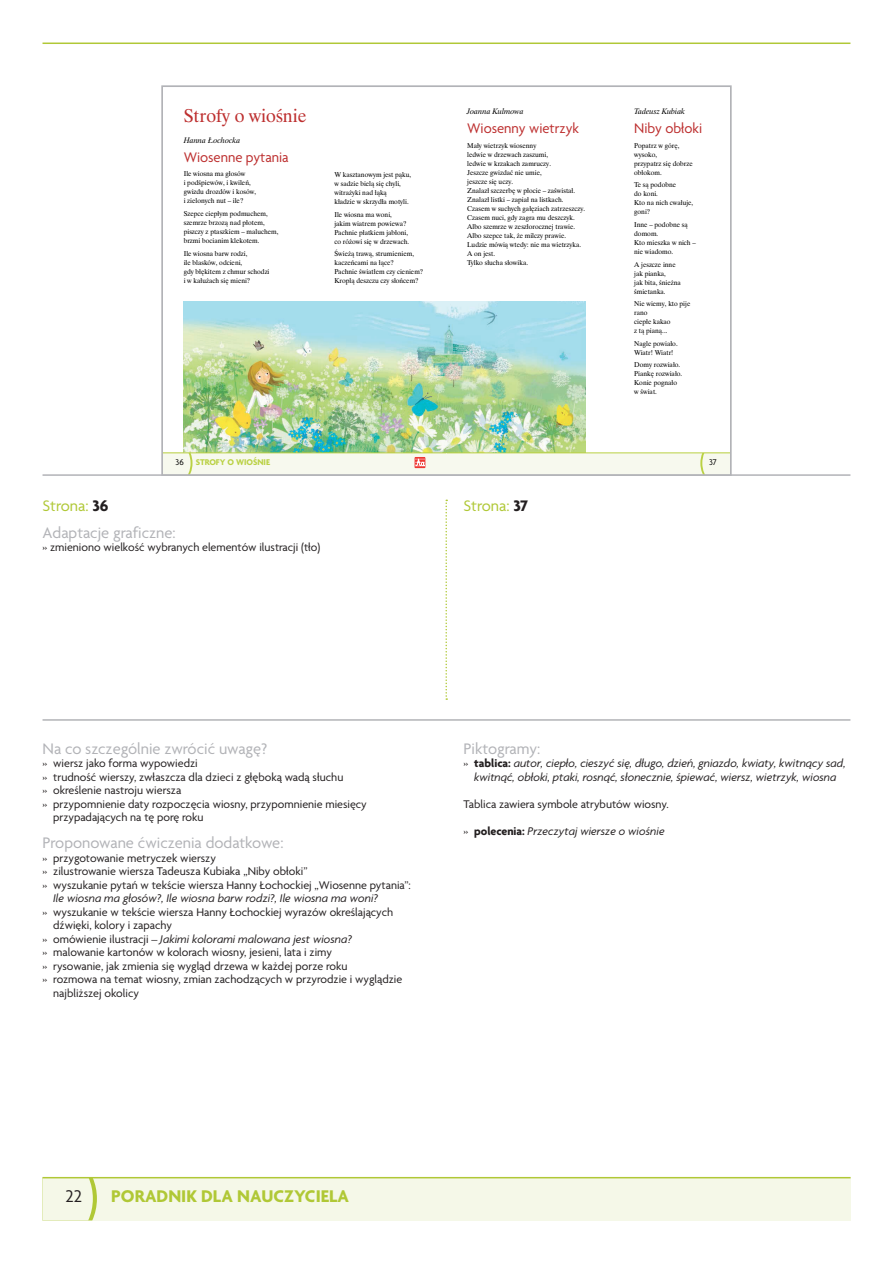
<style>
.page{position:relative;width:893px;height:1263px;background:#fff}
.page>*{position:absolute;margin:0;border:0;box-sizing:border-box;transform-origin:0 0}
.t1{font:18.45px "Dutch 801 TL";color:#bd2f2f}
.t2{font:700 18.3px "Agenda Pl";color:#b0c836}
.t3{font:18.3px "Agenda Pl";color:#231f20}
.t4{font:16.5px/27px "Agenda Pl";color:#b2b3b7}
.t5{font:16.5px "Agenda Pl";color:#b0c836}
.t6{font:15px "Agenda Pl";color:#bd2f2f}
.t7{font:12px/13.5px "Agenda Pl";color:#231f20}
.t8{font:italic 12px/13.5px "Agenda Pl";color:#231f20;text-align:center}
.t9{font:700 9px "Agenda Pl";color:#bad144}
.t10{font:9px "Agenda Pl";color:#000}
.t11{font:italic 7.95px "Dutch 801 TL";color:#000}
.t12{font:7.05px/9px "Dutch 801 TL";color:#000}
.s1{color:#b0c836}
.s2{font-weight:700;color:#231f20}
.s3{font-style:normal}
.s4{font-weight:700;font-style:normal}
</style>
<div class="page">
<div style="left:43px;top:1178px;width:808px;height:42px;background:#f5f8e8"></div>
<svg style="left:43px;top:1178px;width:54px;height:42px"></svg>
<hr style="left:43px;top:1177px;width:808px;height:1px;background:#b0c836">
<hr style="left:43px;top:43px;width:807px;height:1px;background:#b0c836">
<hr style="left:43px;top:474px;width:807px;height:2px;background:#b2b3b7">
<svg style="left:445px;top:500px;width:2px;height:200px"></svg>
<hr style="left:43px;top:719px;width:807px;height:2px;background:#b2b3b7">
<svg style="left:160px;top:85px;width:572px;height:391px"></svg>
<h1 class="t1" style="left:184px;top:103px;width:124px">Strofy o wiośnie</h1>
<p class="t11" style="left:184px;top:135px;width:58px">Hanna Łochocka</p>
<h3 class="t6" style="left:184px;top:148px;width:106px">Wiosenne pytania</h3>
<p class="t12" style="left:184px;top:169px;width:74px">Ile wiosna ma głosów<br>i podśpiewów, i kwileń, gwizdu drozdów i kosów, i zielonych nut – ile?</p>
<p class="t12" style="left:184px;top:209px;width:96px">Szepce ciepłym podmuchem, szemrze brzozą nad płotem, piszczy z ptaszkiem – maluchem, brzmi bocianim klekotem.</p>
<p class="t12" style="left:184px;top:248px;width:87px">Ile wiosna barw rodzi,<br>ile blasków, odcieni,<br>gdy błękitem z chmur schodzi i w kałużach się mieni?</p>
<p class="t12" style="left:334px;top:170px;width:78px">W kasztanowym jest pąku, w sadzie bielą się chyli, witrażyki nad łąką<br>kładzie w skrzydła motyli.</p>
<p class="t12" style="left:334px;top:209px;width:76px">Ile wiosna ma woni, jakim wiatrem powiewa?<br>Pachnie płatkiem jabłoni, co różowi się w drzewach.</p>
<p class="t12" style="left:334px;top:249px;width:90px">Świeżą trawą, strumieniem, kaczeńcami na łące?<br>Pachnie światłem czy cieniem?<br>Kroplą deszczu czy słońcem?</p>
<p class="t11" style="left:467px;top:106px;width:58px">Joanna Kulmowa</p>
<h3 class="t6" style="left:467px;top:119px;width:113px">Wiosenny wietrzyk</h3>
<p class="t12" style="left:467px;top:141px;width:119px">Mały wietrzyk wiosenny<br>ledwie w drzewach zaszumi,<br>ledwie w krzakach zamruczy.<br>Jeszcze gwizdać nie umie,<br>jeszcze się uczy.<br>Znalazł szczerbę w płocie – zaświstał.<br>Znalazł listki – zapiał na listkach.<br>Czasem w suchych gałęziach zatrzeszczy.<br>Czasem nuci, gdy zagra mu deszczyk.<br>Albo szemrze w zeszłorocznej trawie.<br>Albo szepce tak, że milczy prawie.<br>Ludzie mówią wtedy: nie ma wietrzyka.<br>A on jest.<br>Tylko słucha słowika.</p>
<p class="t11" style="left:634px;top:106px;width:53px">Tadeusz Kubiak</p>
<h3 class="t6" style="left:634px;top:119px;width:69px">Niby obłoki</h3>
<p class="t12" style="left:634px;top:141px;width:60px">Popatrz w górę, wysoko,<br>przypatrz się dobrze obłokom.</p>
<p class="t12" style="left:634px;top:180px;width:61px">Te są podobne<br>do koni.<br>Kto na nich cwałuje, goni?</p>
<p class="t12" style="left:634px;top:220px;width:63px">Inne – podobne są domom.<br>Kto mieszka w nich – nie wiadomo.</p>
<p class="t12" style="left:634px;top:259px;width:48px">A jeszcze inne jak pianka,<br>jak bita, śnieżna śmietanka.</p>
<p class="t12" style="left:634px;top:299px;width:58px">Nie wiemy, kto pije rano<br>ciepłe kakao<br>z tą pianą...</p>
<p class="t12" style="left:634px;top:339px;width:45px">Nagle powiało.<br>Wiatr! Wiatr!</p>
<p class="t12" style="left:634px;top:360px;width:50px">Domy rozwiało.<br>Piankę rozwiało.<br>Konie pognało w świat.</p>
<p class="t10" style="left:176px;top:456px;width:10px">36</p>
<p class="t9" style="left:196px;top:456px;width:76px">STROFY O WIOŚNIE</p>
<p class="t10" style="left:709px;top:456px;width:9px">37</p>
<h3 class="t4" style="left:43px;top:492px;width:135px"><span class="s1">Strona:</span> <span class="s2">36<br></span>Adaptacje graficzne:</h3>
<h3 class="t7" style="left:43px;top:540px;width:279px">» zmieniono wielkość wybranych elementów ilustracji (tło)</h3>
<h3 class="t5" style="left:463px;top:496px;width:66px">Strona: <span class="s2">37</span></h3>
<h3 class="t4" style="left:43px;top:735px;width:226px">Na co szczególnie zwrócić uwagę?</h3>
<h3 class="t7" style="left:43px;top:756px;width:157px">» wiersz jako forma wypowiedzi</h3>
<h3 class="t7" style="left:43px;top:770px;width:302px">» trudność wierszy, zwłaszcza dla dzieci z głęboką wadą słuchu</h3>
<h3 class="t7" style="left:43px;top:783px;width:140px">» określenie nastroju wiersza</h3>
<h3 class="t7" style="left:43px;top:797px;width:326px">» przypomnienie daty rozpoczęcia wiosny, przypomnienie miesięcy</h3>
<h3 class="t7" style="left:53px;top:810px;width:152px">przypadających na tę porę roku</h3>
<h3 class="t4" style="left:43px;top:829px;width:242px">Proponowane ćwiczenia dodatkowe:</h3>
<h3 class="t7" style="left:43px;top:851px;width:370px">» przygotowanie metryczek wierszy<br>» zilustrowanie wiersza Tadeusza Kubiaka „Niby obłoki”<br>» wyszukanie pytań w tekście wiersza Hanny Łochockiej „Wiosenne pytania”:</h3>
<h3 class="t8" style="left:53px;top:891px;width:326px">Ile wiosna ma głosów?, Ile wiosna barw rodzi?, Ile wiosna ma woni?</h3>
<h3 class="t7" style="left:43px;top:905px;width:352px">» wyszukanie w tekście wiersza Hanny Łochockiej wyrazów określających</h3>
<h3 class="t7" style="left:53px;top:918px;width:121px">dźwięki, kolory i zapachy</h3>
<h3 class="t8" style="left:43px;top:932px;width:311px"><span class="s3">» omówienie ilustracji –</span> Jakimi kolorami malowana jest wiosna?</h3>
<h3 class="t7" style="left:43px;top:945px;width:291px">» malowanie kartonów w kolorach wiosny, jesieni, lata i zimy</h3>
<h3 class="t7" style="left:43px;top:959px;width:307px">» rysowanie, jak zmienia się wygląd drzewa w każdej porze roku</h3>
<h3 class="t7" style="left:43px;top:972px;width:361px">» rozmowa na temat wiosny, zmian zachodzących w przyrodzie i wyglądzie</h3>
<h3 class="t7" style="left:53px;top:986px;width:87px">najbliższej okolicy</h3>
<h3 class="t4" style="left:463px;top:735px;width:78px">Piktogramy:</h3>
<h3 class="t8" style="left:463px;top:756px;width:384px"><span class="s3">»</span> <span class="s4">tablica:</span> autor, ciepło, cieszyć się, długo, dzień, gniazdo, kwiaty, kwitnący sad, kwitnąć, obłoki, ptaki, rosnąć, słonecznie, śpiewać, wiersz, wietrzyk, wiosna</h3>
<h3 class="t7" style="left:463px;top:797px;width:207px">Tablica zawiera symbole atrybutów wiosny.</h3>
<h3 class="t8" style="left:463px;top:824px;width:203px"><span class="s3">»</span> <span class="s4">polecenia:</span> Przeczytaj wiersze o wiośnie</h3>
<h2 class="t3" style="left:66px;top:1185px;width:18px">22</h2>
<h2 class="t2" style="left:111px;top:1185px;width:239px">PORADNIK DLA NAUCZYCIELA</h2>
</div>
